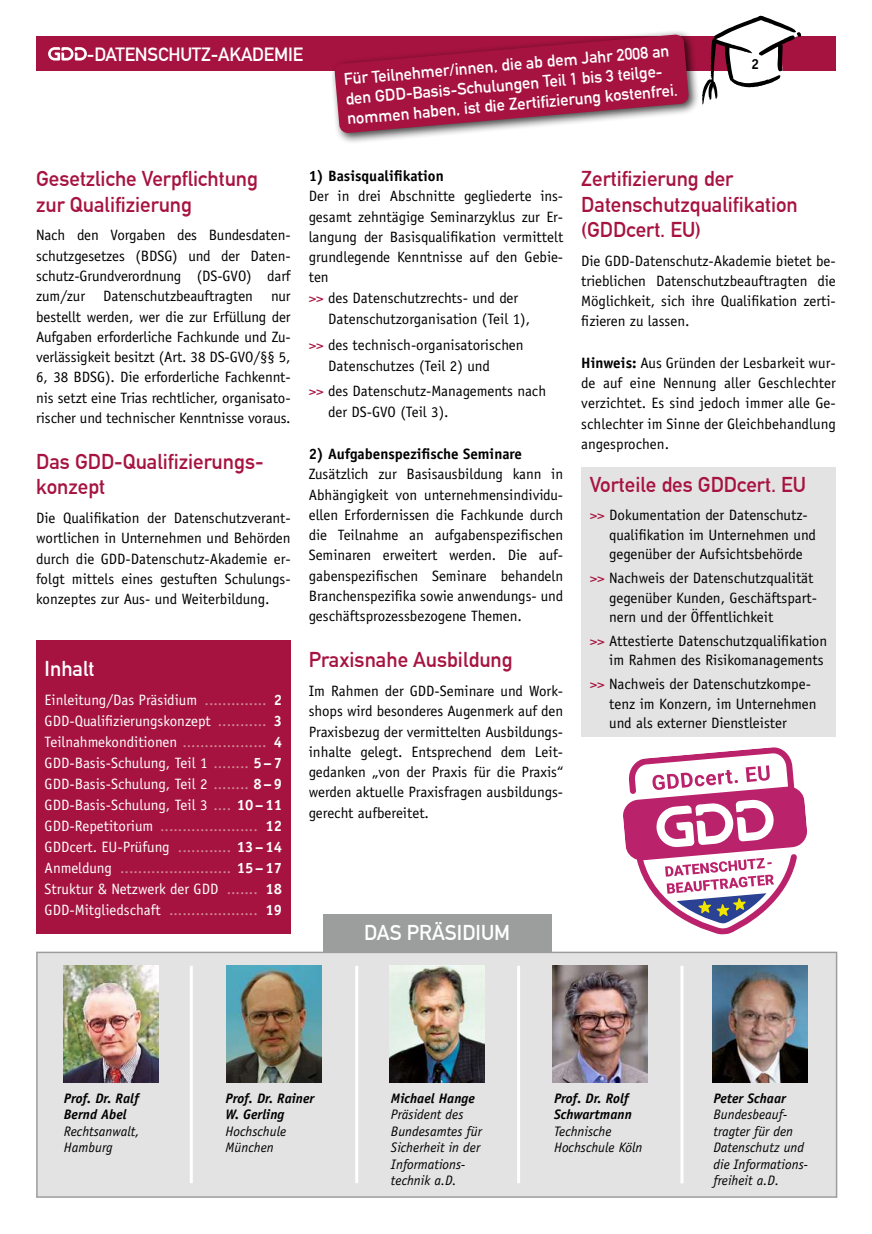
<style>
.page{position:relative;width:872px;height:1234px;background:#fff}
.page>*{position:absolute;margin:0;border:0;box-sizing:border-box;transform-origin:0 0}
.t1{font:700 21px/25.2px "DIN Alternate";color:#a71341}
.t2{font:700 21px "DIN Alternate";color:#fff}
.t3{font:700 18.75px "DIN Alternate";letter-spacing:-.01em;color:#fff}
.t4{font:700 16.5px/19.8px "DIN Alternate";color:#fff}
.t5{font:15px/20.2px "Officina Sans Std";color:#000;text-align:justify}
.t6{font:15px "Officina Sans Std";color:#fff}
.t7{font:700 15px "Officina Sans Std";color:#000}
.t8{font:700 15px "Officina Sans Std";color:#fff}
.t9{font:700 14.55px "Officina Sans Std";color:#000}
.t10{font:italic 13.8px/16.5px "Officina Sans Std";color:#000}
.t11{font:italic 700 13.8px/16.5px "Officina Sans Std";color:#000}
.s1{color:#a71341}
.s2{font-weight:700}
</style>
<div class="page">
<div style="left:36px;top:36px;width:800px;height:34px;background:#a71341"></div>
<svg style="left:702px;top:16px;width:99px;height:89px"></svg>
<svg style="left:48px;top:47px;width:39px;height:13px"></svg>
<svg style="left:623px;top:747px;width:184px;height:187px"></svg>
<div style="left:581px;top:467px;width:255px;height:269px;background:#e3e3e3"></div>
<div style="left:36px;top:640px;width:255px;height:294px;background:#a71341"></div>
<div style="left:323px;top:914px;width:228px;height:36px;background:#9c9d9d"></div>
<div style="left:36px;top:950px;width:802px;height:248px;background:#e3e3e3"></div>
<img style="left:63px;top:965px;width:95px;height:117px">
<img style="left:227px;top:965px;width:94px;height:117px">
<img style="left:390px;top:965px;width:94px;height:117px">
<img style="left:553px;top:965px;width:94px;height:117px">
<img style="left:713px;top:965px;width:94px;height:117px">
<hr style="left:190px;top:965px;width:3px;height:217px;background:#fff">
<hr style="left:355px;top:965px;width:3px;height:217px;background:#fff">
<hr style="left:517px;top:965px;width:3px;height:217px;background:#fff">
<hr style="left:680px;top:965px;width:3px;height:218px;background:#fff">
<div style="left:330px;top:30px;width:369px;height:114px;background:#000;opacity:.75"></div>
<svg style="left:334px;top:34px;width:355px;height:99px"></svg>
<p class="t3" style="left:87px;top:40px;width:218px">-DATENSCHUTZ-AKADEMIE</p>
<p class="t4" style="left:343px;top:68px;width:333px;rotate:-5deg">Für Teilnehmer/innen, die ab dem Jahr 2008 an den GDD-Basis-Schulungen Teil 1 bis 3 teilge&shy;nommen haben, ist die Zertifizierung kostenfrei.</p>
<p class="t9" style="left:751px;top:55px;width:10px">2</p>
<h1 class="t1" style="left:36px;top:165px;width:223px">Gesetzliche Verpflichtung zur Qualifizierung</h1>
<p class="t5" style="left:36px;top:225px;width:256px">Nach den Vorgaben des Bundesdaten&shy;schutzgesetzes (BDSG) und der Daten&shy;schutz-Grundverordnung (DS-GVO) darf zum/zur Datenschutzbeauftragten nur bestellt werden, wer die zur Erfüllung der Aufgaben erforderliche Fachkunde und Zu&shy;verlässigkeit besitzt (Art. 38 DS-GVO/§§ 5, 6, 38 BDSG). Die erforderliche Fachkennt&shy;nis setzt eine Trias rechtlicher, organisato&shy;rischer und technischer Kenntnisse voraus.</p>
<h1 class="t1" style="left:36px;top:447px;width:229px">Das GDD-Qualifizierungs&shy;konzept</h1>
<p class="t5" style="left:36px;top:508px;width:256px">Die Qualifikation der Datenschutzverant&shy;wortlichen in Unternehmen und Behörden durch die GDD-Datenschutz-Akademie er&shy;folgt mittels eines gestuften Schulungs&shy;konzeptes zur Aus- und Weiterbildung.</p>
<h1 class="t2" style="left:45px;top:652px;width:51px">Inhalt</h1>
<p class="t6" style="left:45px;top:691px;width:154px">Einleitung/Das Präsidium</p>
<p class="t8" style="left:274px;top:690px;width:10px">2</p>
<p class="t6" style="left:45px;top:712px;width:168px">GDD-Qualifizierungskonzept</p>
<p class="t8" style="left:274px;top:711px;width:10px">3</p>
<p class="t6" style="left:45px;top:733px;width:134px">Teilnahmekonditionen</p>
<p class="t8" style="left:274px;top:732px;width:10px">4</p>
<p class="t6" style="left:45px;top:754px;width:164px">GDD-Basis-Schulung, Teil 1</p>
<p class="t8" style="left:253px;top:753px;width:30px">5–7</p>
<p class="t6" style="left:45px;top:775px;width:164px">GDD-Basis-Schulung, Teil 2</p>
<p class="t8" style="left:253px;top:774px;width:30px">8–9</p>
<p class="t6" style="left:45px;top:796px;width:164px">GDD-Basis-Schulung, Teil 3</p>
<p class="t8" style="left:237px;top:795px;width:47px">10–11</p>
<p class="t6" style="left:45px;top:817px;width:110px">GDD-Repetitorium</p>
<p class="t8" style="left:265px;top:816px;width:18px">12</p>
<p class="t6" style="left:45px;top:838px;width:127px">GDDcert. EU-Prüfung</p>
<p class="t8" style="left:237px;top:837px;width:47px">13–14</p>
<p class="t6" style="left:45px;top:859px;width:69px">Anmeldung</p>
<p class="t8" style="left:237px;top:858px;width:47px">15–17</p>
<p class="t6" style="left:45px;top:880px;width:175px">Struktur &amp; Netzwerk der GDD</p>
<p class="t8" style="left:265px;top:879px;width:18px">18</p>
<p class="t6" style="left:45px;top:901px;width:118px">GDD-Mitgliedschaft</p>
<p class="t8" style="left:265px;top:900px;width:18px">19</p>
<p class="t7" style="left:309px;top:166px;width:136px">1) Basisqualifikation</p>
<p class="t5" style="left:309px;top:186px;width:256px">Der in drei Abschnitte gegliederte ins-</p>
<p class="t5" style="left:309px;top:206px;width:256px">gesamt zehntägige Seminarzyklus zur Er-</p>
<p class="t5" style="left:309px;top:227px;width:256px">langung der Basisqualifikation vermittelt</p>
<p class="t5" style="left:309px;top:247px;width:256px">grundlegende Kenntnisse auf den Gebie-</p>
<p class="t5" style="left:309px;top:267px;width:22px">ten</p>
<p class="t5" style="left:309px;top:288px;width:211px"><span class="s1">&gt;&gt;</span> des Datenschutzrechts- und der</p>
<p class="t5" style="left:328px;top:309px;width:204px">Datenschutzorganisation (Teil 1),</p>
<p class="t5" style="left:328px;top:334px;width:197px;line-height:21px;text-indent:-19px"><span class="s1">&gt;&gt;</span> des technisch-organisatorischen<br>Datenschutzes (Teil 2) und</p>
<p class="t5" style="left:328px;top:380px;width:219px;line-height:21px;text-indent:-19px"><span class="s1">&gt;&gt;</span> des Datenschutz-Managements nach der DS-GVO (Teil 3).</p>
<p class="t7" style="left:309px;top:444px;width:215px">2) Aufgabenspezifische Seminare</p>
<p class="t5" style="left:309px;top:464px;width:256px">Zusätzlich zur Basisausbildung kann in Abhängigkeit von unternehmensindividu&shy;ellen Erfordernissen die Fachkunde durch die Teilnahme an aufgabenspezifischen Seminaren erweitert werden. Die auf&shy;gabenspezifischen Seminare behandeln Branchenspezifika sowie anwendungs- und geschäftsprozessbezogene Themen.</p>
<h1 class="t1" style="left:309px;top:645px;width:206px">Praxisnahe Ausbildung</h1>
<p class="t5" style="left:309px;top:680px;width:256px">Im Rahmen der GDD-Seminare und Work&shy;shops wird besonderes Augenmerk auf den Praxisbezug der vermittelten Ausbildungs&shy;inhalte gelegt. Entsprechend dem Leit&shy;gedanken „von der Praxis für die Praxis“ werden aktuelle Praxisfragen ausbildungs&shy;gerecht aufbereitet.</p>
<h1 class="t2" style="left:364px;top:916px;width:148px">DAS PRÄSIDIUM</h1>
<h1 class="t1" style="left:581px;top:165px;width:218px">Zertifizierung der<br>Datenschutzqualifikation (GDDcert. EU)</h1>
<p class="t5" style="left:581px;top:250px;width:256px">Die GDD-Datenschutz-Akademie bietet be&shy;trieblichen Datenschutzbeauftragten die Möglichkeit, sich ihre Qualifikation zerti&shy;fizieren zu lassen.</p>
<p class="t5" style="left:581px;top:352px;width:256px"><span class="s2">Hinweis:</span> Aus Gründen der Lesbarkeit wur&shy;de auf eine Nennung aller Geschlechter verzichtet. Es sind jedoch immer alle Ge&shy;schlechter im Sinne der Gleichbehandlung angesprochen.</p>
<h1 class="t1" style="left:590px;top:471px;width:218px">Vorteile des GDDcert. EU</h1>
<p class="t5" style="left:609px;top:505px;width:208px;line-height:19.5px;text-align:left;text-indent:-19px"><span class="s1">&gt;&gt;</span> Dokumentation der Datenschutz&shy;qualifikation im Unternehmen und gegenüber der Aufsichtsbehörde</p>
<p class="t5" style="left:609px;top:568px;width:209px;line-height:19.5px;text-align:left;text-indent:-19px"><span class="s1">&gt;&gt;</span> Nachweis der Datenschutzqualität gegenüber Kunden, Geschäftspart&shy;nern und der Öffentlichkeit</p>
<p class="t5" style="left:590px;top:631px;width:239px;line-height:19.5px;text-align:right"><span class="s1">&gt;&gt;</span> Attestierte Datenschutzqualifikation im Rahmen des Risikomanagements</p>
<p class="t5" style="left:609px;top:674px;width:209px;line-height:19.5px;text-align:left;text-indent:-19px"><span class="s1">&gt;&gt;</span> Nachweis der Datenschutzkompe&shy;tenz im Konzern, im Unternehmen und als externer Dienstleister</p>
<p class="t11" style="left:64px;top:1089px;width:76px">Prof. Dr. Ralf<br>Bernd Abel</p>
<p class="t10" style="left:64px;top:1122px;width:77px">Rechtsanwalt,<br>Hamburg</p>
<p class="t11" style="left:226px;top:1089px;width:90px">Prof. Dr. Rainer<br>W. Gerling</p>
<p class="t10" style="left:226px;top:1122px;width:62px">Hochschule<br>München</p>
<p class="t11" style="left:391px;top:1089px;width:85px">Michael Hange</p>
<p class="t10" style="left:391px;top:1105px;width:92px">Präsident des<br>Bundesamtes für<br>Sicherheit in der<br>Informations&shy;technik a.D.</p>
<p class="t11" style="left:554px;top:1089px;width:79px">Prof. Dr. Rolf<br>Schwartmann</p>
<p class="t10" style="left:554px;top:1122px;width:90px">Technische<br>Hochschule Köln</p>
<p class="t11" style="left:713px;top:1089px;width:74px">Peter Schaar</p>
<p class="t10" style="left:713px;top:1105px;width:96px">Bundesbeauf&shy;tragter für den<br>Datenschutz und die Informations&shy;freiheit a.D.</p>
</div>
